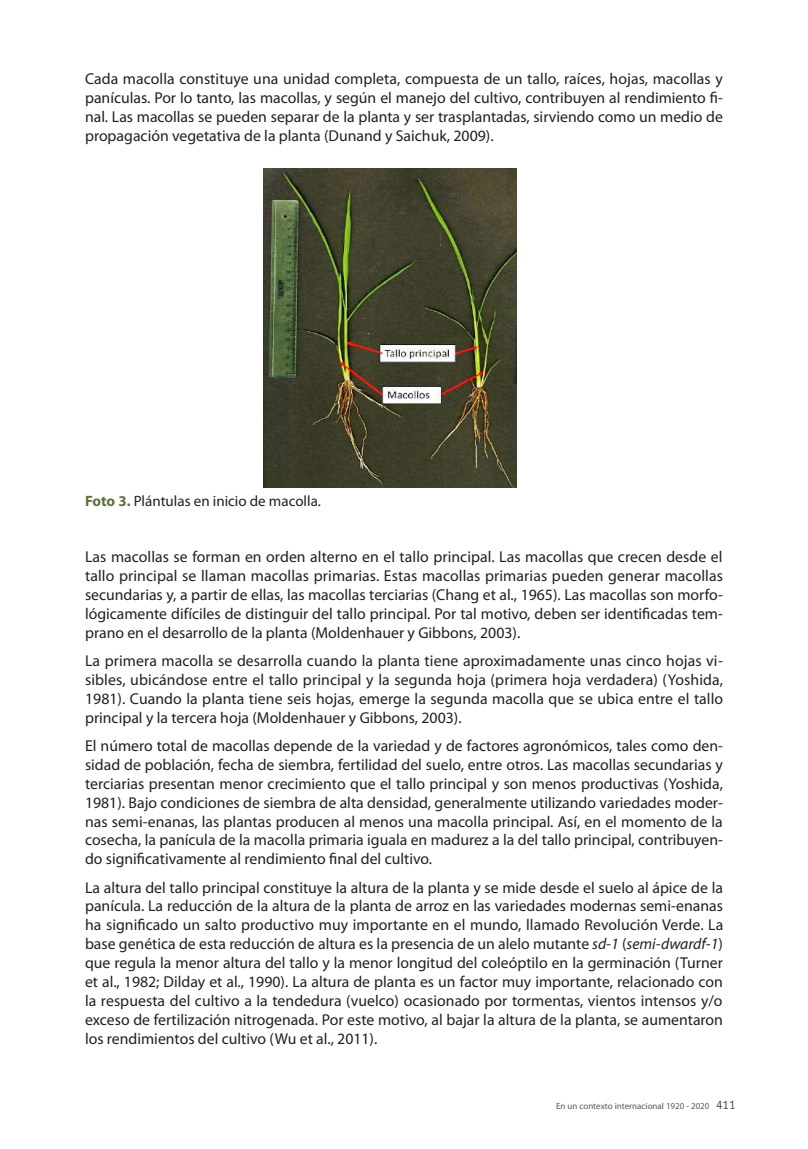
<style>
.page{position:relative;width:808px;height:1149px;background:#fff}
.page>*{position:absolute;margin:0;border:0;box-sizing:border-box;transform-origin:0 0}
.t1{font:15.75px/18.9px "Myriad Pro";color:#231f20;text-align:justify}
.t2{font:15px "Myriad Pro";color:#231f20}
.t3{font:9px "Myriad Pro";color:#57585a}
.s1{font-weight:700;color:#5f7040}
.s2{font-style:italic}
.s3{font-family:"gob CL";font-size:12px;color:#3e3e3f}
</style>
<div class="page">
<img style="left:264px;top:168px;width:253px;height:319px">
<p class="t1" style="left:85px;top:69px;width:639px">Cada macolla constituye una unidad completa, compuesta de un tallo, raíces, hojas, macollas y panículas. Por lo tanto, las macollas, y según el manejo del cultivo, contribuyen al rendimiento fi&shy;nal. Las macollas se pueden separar de la planta y ser trasplantadas, sirviendo como un medio de propagación vegetativa de la planta (Dunand y Saichuk, 2009).</p>
<p class="t2" style="left:85px;top:491px;width:237px"><span class="s1">Foto 3.</span> Plántulas en inicio de macolla.</p>
<p class="t1" style="left:85px;top:547px;width:639px">Las macollas se forman en orden alterno en el tallo principal. Las macollas que crecen desde el tallo principal se llaman macollas primarias. Estas macollas primarias pueden generar macollas secundarias y, a partir de ellas, las macollas terciarias (Chang et al., 1965). Las macollas son morfo&shy;lógicamente difíciles de distinguir del tallo principal. Por tal motivo, deben ser identificadas tem&shy;prano en el desarrollo de la planta (Moldenhauer y Gibbons, 2003).</p>
<p class="t1" style="left:85px;top:650px;width:640px">La primera macolla se desarrolla cuando la planta tiene aproximadamente unas cinco hojas vi&shy;sibles, ubicándose entre el tallo principal y la segunda hoja (primera hoja verdadera) (Yoshida, 1981). Cuando la planta tiene seis hojas, emerge la segunda macolla que se ubica entre el tallo principal y la tercera hoja (Moldenhauer y Gibbons, 2003).</p>
<p class="t1" style="left:85px;top:735px;width:639px">El número total de macollas depende de la variedad y de factores agronómicos, tales como den&shy;sidad de población, fecha de siembra, fertilidad del suelo, entre otros. Las macollas secundarias y terciarias presentan menor crecimiento que el tallo principal y son menos productivas (Yoshida, 1981). Bajo condiciones de siembra de alta densidad, generalmente utilizando variedades moder&shy;nas semi-enanas, las plantas producen al menos una macolla principal. Así, en el momento de la cosecha, la panícula de la macolla primaria iguala en madurez a la del tallo principal, contribuyen&shy;do significativamente al rendimiento final del cultivo.</p>
<p class="t1" style="left:85px;top:877px;width:640px">La altura del tallo principal constituye la altura de la planta y se mide desde el suelo al ápice de la panícula. La reducción de la altura de la planta de arroz en las variedades modernas semi-enanas ha significado un salto productivo muy importante en el mundo, llamado Revolución Verde. La base genética de esta reducción de altura es la presencia de un alelo mutante <span class="s2">sd-1</span> (<span class="s2">semi-dwardf-1</span>) que regula la menor altura del tallo y la menor longitud del coleóptilo en la germinación (Turner et al., 1982; Dilday et al., 1990). La altura de planta es un factor muy importante, relacionado con la respuesta del cultivo a la tendedura (vuelco) ocasionado por tormentas, vientos intensos y/o exceso de fertilización nitrogenada. Por este motivo, al bajar la altura de la planta, se aumentaron los rendimientos del cultivo (Wu et al., 2011).</p>
<p class="t3" style="left:556px;top:1099px;width:181px">En un contexto internacional 1920 - 2020 <span class="s3">411</span></p>
</div>
